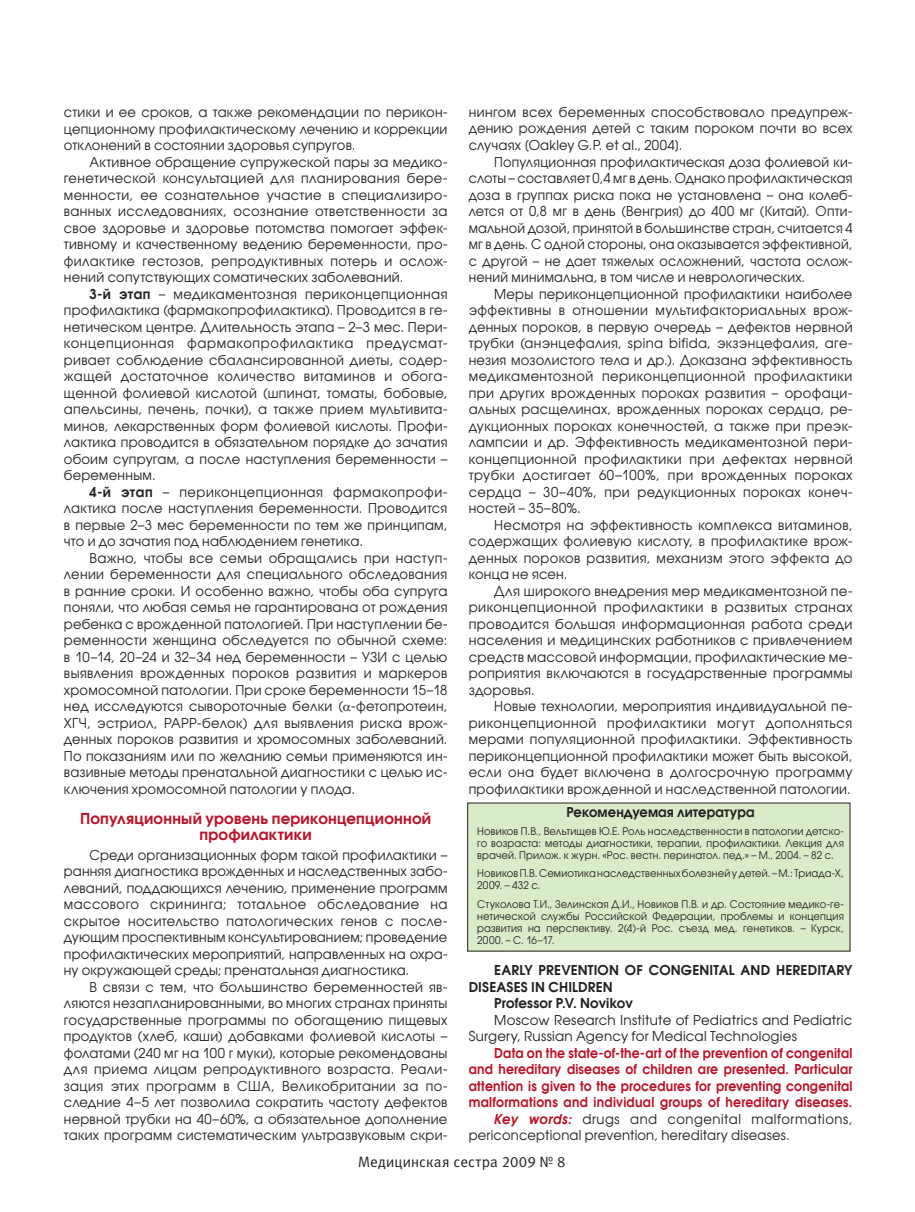
<style>
.page{position:relative;width:915px;height:1212px;background:#fff}
.page>*{position:absolute;margin:0;border:0;box-sizing:border-box;transform-origin:0 0}
.t1{font:600 15px/16.5px "Avant Garde Gothic C";letter-spacing:.015em;color:#ba1127;text-align:center}
.t2{font:15px "Meta C";letter-spacing:.01em;color:#231f20}
.t3{font:13.5px/16.5px "Avant Garde Gothic C";letter-spacing:.015em;color:#231f20;text-align:justify}
.t4{font:13.5px/16.5px "Avant Garde Gothic C";letter-spacing:.015em;color:#231f20;text-align:justify;scale:.95 1}
.t5{font:600 13.5px "Avant Garde Gothic C";letter-spacing:.015em;color:#ba1127;scale:.92 1}
.t6{font:600 13.5px "Avant Garde Gothic C";letter-spacing:.01em;color:#231f20}
.t7{font:13.5px "Avant Garde Gothic C";letter-spacing:.04em;color:#231f20}
.t8{font:600 13.5px "Avant Garde Gothic C";letter-spacing:.01em;color:#231f20;scale:.96 1}
.t9{font:10.5px/12px "Avant Garde Gothic C";letter-spacing:.015em;color:#231f20;text-align:justify;scale:.95 1}
.s1{font-weight:600}
.s2{font-weight:600;font-style:italic;color:#ba1127}
</style>
<div class="page">
<div style="left:467px;top:803px;width:382px;height:148px;background:#daebca"></div>
<p class="t3" style="left:64px;top:104px;width:385px">стики и ее сроков, а также рекомендации по перикон&shy;цепционному профилактическому лечению и коррекции отклонений в состоянии здоровья супругов.</p>
<p class="t3" style="left:64px;top:153px;width:385px;text-indent:26px">Активное обращение супружеской пары за медико&shy;генетической консультацией для планирования бере&shy;менности, ее сознательное участие в специализиро&shy;ванных исследованиях, осознание ответственности за свое здоровье и здоровье потомства помогает эффек&shy;тивному и качественному ведению беременности, про&shy;филактике гестозов, репродуктивных потерь и ослож&shy;нений сопутствующих соматических заболеваний.</p>
<p class="t3" style="left:64px;top:285px;width:385px;text-indent:26px"><span class="s1">3-й этап</span> – медикаментозная периконцепционная профилактика (фармакопрофилактика). Проводится в ге&shy;нетическом центре. Длительность этапа – 2–3 мес. Пери&shy;концепционная фармакопрофилактика предусмат&shy;ривает соблюдение сбалансированной диеты, содер&shy;жащей достаточное количество витаминов и обога&shy;щенной фолиевой кислотой (шпинат, томаты, бобовые, апельсины, печень, почки), а также прием мультивита&shy;минов, лекарственных форм фолиевой кислоты. Профи&shy;лактика проводится в обязательном порядке до зачатия обоим супругам, а после наступления беременности – беременным.</p>
<p class="t3" style="left:64px;top:483px;width:385px;text-indent:26px"><span class="s1">4-й этап</span> – периконцепционная фармакопрофи&shy;лактика после наступления беременности. Проводится в первые 2–3 мес беременности по тем же принципам, что и до зачатия под наблюдением генетика.</p>
<p class="t3" style="left:64px;top:549px;width:385px;text-indent:26px">Важно, чтобы все семьи обращались при наступ&shy;лении беременности для специального обследования в ранние сроки. И особенно важно, чтобы оба супруга поняли, что любая семья не гарантирована от рождения ребенка с врожденной патологией. При наступлении бе&shy;ременности женщина обследуется по обычной схеме: в 10–14, 20–24 и 32–34 нед беременности – УЗИ с целью выявления врожденных пороков развития и маркеров хромосомной патологии. При сроке беременности 15–18 нед исследуются сывороточные белки ( -фетопротеин, ХГЧ, эстриол, РАРР-белок) для выявления риска врож&shy;денных пороков развития и хромосомных заболеваний.<br>По показаниям или по желанию семьи применяются ин&shy;вазивные методы пренатальной диагностики с целью ис&shy;ключения хромосомной патологии у плода.</p>
<p class="t1" style="left:80px;top:810px;width:352px">Популяционный уровень периконцепционной профилактики</p>
<p class="t3" style="left:64px;top:846px;width:385px;text-indent:26px">Среди организационных форм такой профилактики – ранняя диагностика врожденных и наследственных забо&shy;леваний, поддающихся лечению, применение программ массового скрининга; тотальное обследование на скрытое носительство патологических генов с после&shy;дующим проспективным консультированием; проведение профилактических мероприятий, направленных на охра&shy;ну окружающей среды; пренатальная диагностика.</p>
<p class="t3" style="left:64px;top:978px;width:385px;text-indent:26px">В связи с тем, что большинство беременностей яв&shy;ляются незапланированными, во многих странах приняты государственные программы по обогащению пищевых продуктов (хлеб, каши) добавками фолиевой кислоты – фолатами (240 мг на 100 г муки), которые рекомендованы для приема лицам репродуктивного возраста. Реали&shy;зация этих программ в США, Великобритании за по&shy;следние 4–5 лет позволила сократить частоту дефектов нервной трубки на 40–60%, а обязательное дополнение таких программ систематическим ультразвуковым скри-</p>
<p class="t3" style="left:468px;top:104px;width:385px">нингом всех беременных способствовало предупреж&shy;дению рождения детей с таким пороком почти во всех случаях [Oakley G.P. et al., 2004].</p>
<p class="t4" style="left:468px;top:153px;width:405px;text-indent:26px">Популяционная профилактическая доза фолиевой ки&shy;слоты – составляет 0,4 мг в день. Однако профилактическая доза в группах риска пока не установлена – она колеб&shy;лется от 0,8 мг в день (Венгрия) до 400 мг (Китай). Опти&shy;мальной дозой, принятой в большинстве стран, считается 4 мг в день. С одной стороны, она оказывается эффективной, с другой – не дает тяжелых осложнений, частота ослож&shy;нений минимальна, в том числе и неврологических.</p>
<p class="t3" style="left:468px;top:285px;width:385px;text-indent:26px">Меры периконцепционной профилактики наиболее эффективны в отношении мультифакториальных врож&shy;денных пороков, в первую очередь – дефектов нервной трубки (анэнцефалия, spina bifida, экзэнцефалия, аге&shy;незия мозолистого тела и др.). Доказана эффективность медикаментозной периконцепционной профилактики при других врожденных пороках развития – орофаци&shy;альных расщелинах, врожденных пороках сердца, ре&shy;дукционных пороках конечностей, а также при преэк&shy;лампсии и др. Эффективность медикаментозной пери&shy;концепционной профилактики при дефектах нервной трубки достигает 60–100%, при врожденных пороках сердца – 30–40%, при редукционных пороках конеч&shy;ностей – 35–80%.</p>
<p class="t3" style="left:468px;top:516px;width:385px;text-indent:26px">Несмотря на эффективность комплекса витаминов, содержащих фолиевую кислоту, в профилактике врож&shy;денных пороков развития, механизм этого эффекта до конца не ясен.</p>
<p class="t3" style="left:468px;top:582px;width:385px;text-indent:26px">Для широкого внедрения мер медикаментозной пе&shy;риконцепционной профилактики в развитых странах проводится большая информационная работа среди населения и медицинских работников с привлечением средств массовой информации, профилактические ме&shy;роприятия включаются в государственные программы здоровья.</p>
<p class="t3" style="left:468px;top:698px;width:385px;text-indent:26px">Новые технологии, мероприятия индивидуальной пе&shy;риконцепционной профилактики могут дополняться мерами популяционной профилактики. Эффективность периконцепционной профилактики может быть высокой, если она будет включена в долгосрочную программу профилактики врожденной и наследственной патологии.</p>
<p class="t8" style="left:566px;top:803px;width:197px">Рекомендуемая литература</p>
<p class="t9" style="left:477px;top:825px;width:387px">Новиков П.В., Вельтищев Ю.Е. Роль наследственности в патологии детско&shy;го возраста: методы диагностики, терапии, профилактики. Лекция для врачей. Прилож. к журн. «Рос. вестн. перинатол. пед.» – М., 2004. – 82 с.</p>
<p class="t9" style="left:477px;top:867px;width:387px">Новиков П.В. Семиотика наследственных болезней удетей. – М.: Триада-Х,<br>2009. – 432 с.</p>
<p class="t9" style="left:477px;top:898px;width:387px">Стуколова Т.И., Зелинская Д.И., Новиков П.В. и др. Состояние медико-ге&shy;нетической службы Российской Федерации, проблемы и концепция развития на перспективу. 2(4)-й Рос. съезд мед. генетиков. – Курск, 2000. – С. 16–17.</p>
<p class="t6" style="left:494px;top:962px;width:359px">EARLY PREVENTION OF CONGENITAL AND HEREDITARY</p>
<p class="t6" style="left:468px;top:978px;width:145px">DISEASES IN CHILDREN</p>
<p class="t6" style="left:494px;top:995px;width:140px">Professor P.V. Novikov</p>
<p class="t3" style="left:468px;top:1011px;width:385px;text-indent:26px">Moscow Research Institute of Pediatrics and Pediatric<br>Surgery, Russian Agency for Medical Technologies</p>
<p class="t5" style="left:494px;top:1044px;width:390px">Data on the state-of-the-art of the prevention of congenital</p>
<p class="t5" style="left:468px;top:1061px;width:418px">and hereditary diseases of children are presented. Particular</p>
<p class="t5" style="left:468px;top:1077px;width:418px">attention is given to the procedures for preventing congenital</p>
<p class="t5" style="left:468px;top:1094px;width:418px">malformations and individual groups of hereditary diseases.</p>
<p class="t7" style="left:494px;top:1111px;width:359px"><span class="s2">Key words:</span> drugs and congenital malformations,</p>
<p class="t3" style="left:468px;top:1127px;width:322px">periconceptional prevention, hereditary diseases.</p>
<p class="t2" style="left:358px;top:1153px;width:209px">Медицинская сестра 2009 № 8</p>
</div>
